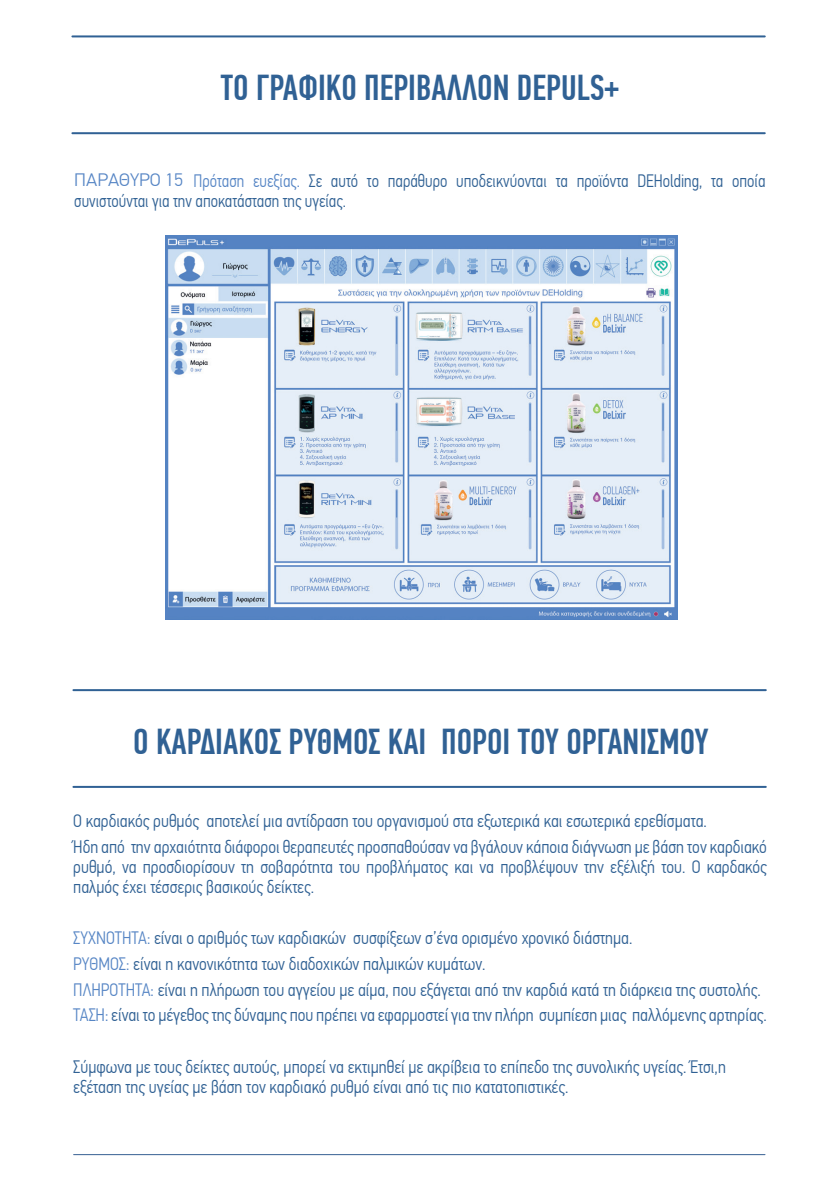
<style>
.page{position:relative;width:840px;height:1191px;background:#fff}
.page>*{position:absolute;margin:0;border:0;box-sizing:border-box;transform-origin:0 0}
.t1{font:500 36px "PF Din Text Comp Pro";color:#306194}
.текст{font:300 18px/20px "PF Din Text Cond Pro";color:#306194;text-align:justify}
.текст-2{font:300 18px/20px "PF Din Text Cond Pro";color:#306194;scale:.95 1}
.текст-3{font:300 18px "PF Din Text Pro";color:#5786c5;scale:1.05 1}
.s1{color:#5786c5}
</style>
<div class="page">
<hr style="left:74px;top:1154px;width:690px;height:1px;background:#376092">
<img style="left:165px;top:235px;width:512px;height:384px">
<hr style="left:73px;top:786px;width:692px;height:2px;background:#306194">
<hr style="left:73px;top:689px;width:692px;height:2px;background:#306194">
<hr style="left:72px;top:132px;width:692px;height:2px;background:#306194">
<hr style="left:72px;top:35px;width:692px;height:2px;background:#306194">
<p class="t1" style="left:221px;top:67px;width:399px">ΤΟ ΓΡΑΦΙΚΟ ΠΕΡΙΒΑΛΛΟΝ DEPULS+</p>
<p class="текст-3" style="left:74px;top:169px;width:105px">ΠΑΡΑΘΥΡΟ 15</p>
<p class="текст-2" style="left:74px;top:171px;width:728px;text-indent:119px"><span class="s1">Πρόταση ευεξίας.</span> Σε αυτό το παράθυρο υποδεικνύονται τα προϊόντα DEHolding, τα οποία συνιστούνται για την αποκατάσταση της υγείας.</p>
<p class="t1" style="left:133px;top:720px;width:576px">Ο ΚΑΡΔΙΑΚΟΣ ΡΥΘΜΟΣ ΚΑΙ ΠΟΡΟΙ ΤΟΥ ΟΡΓΑΝΙΣΜΟΥ</p>
<p class="текст" style="left:73px;top:811px;width:634px">Ο καρδιακός ρυθμός αποτελεί μια αντίδραση του οργανισμού στα εξωτερικά και εσωτερικά ερεθίσματα.</p>
<p class="текст" style="left:73px;top:836px;width:694px">Ήδη από την αρχαιότητα διάφοροι θεραπευτές προσπαθούσαν να βγάλουν κάποια διάγνωση με βάση τον καρδιακό ρυθμό, να προσδιορίσουν τη σοβαρότητα του προβλήματος και να προβλέψουν την εξέλιξή του. Ο καρδακός παλμός έχει τέσσερις βασικούς δείκτες.</p>
<p class="текст" style="left:73px;top:928px;width:560px"><span class="s1">ΣΥΧΝΌΤΗΤΑ:</span> είναι ο αριθμός των καρδιακών συσφίξεων σ’ένα ορισμένο χρονικό διάστημα.</p>
<p class="текст" style="left:73px;top:953px;width:413px"><span class="s1">ΡΥΘΜΌΣ:</span> είναι η κανονικότητα των διαδοχικών παλμικών κυμάτων.</p>
<p class="текст" style="left:73px;top:979px;width:688px"><span class="s1">ΠΛΗΡΌΤΗΤΑ:</span> είναι η πλήρωση του αγγείου με αίμα, που εξάγεται από την καρδιά κατά τη διάρκεια της συστολής.</p>
<p class="текст" style="left:73px;top:1005px;width:694px"><span class="s1">ΤΆΣΗ:</span> είναι το μέγεθος της δύναμης που πρέπει να εφαρμοστεί για την πλήρη συμπίεση μιας παλλόμενης αρτηρίας.</p>
<p class="текст" style="left:73px;top:1056px;width:653px">Σύμφωνα με τους δείκτες αυτούς, μπορεί να εκτιμηθεί με ακρίβεια το επίπεδο της συνολικής υγείας. Έτσι,η εξέταση της υγείας με βάση τον καρδιακό ρυθμό είναι από τις πιο κατατοπιστικές.</p>
</div>
